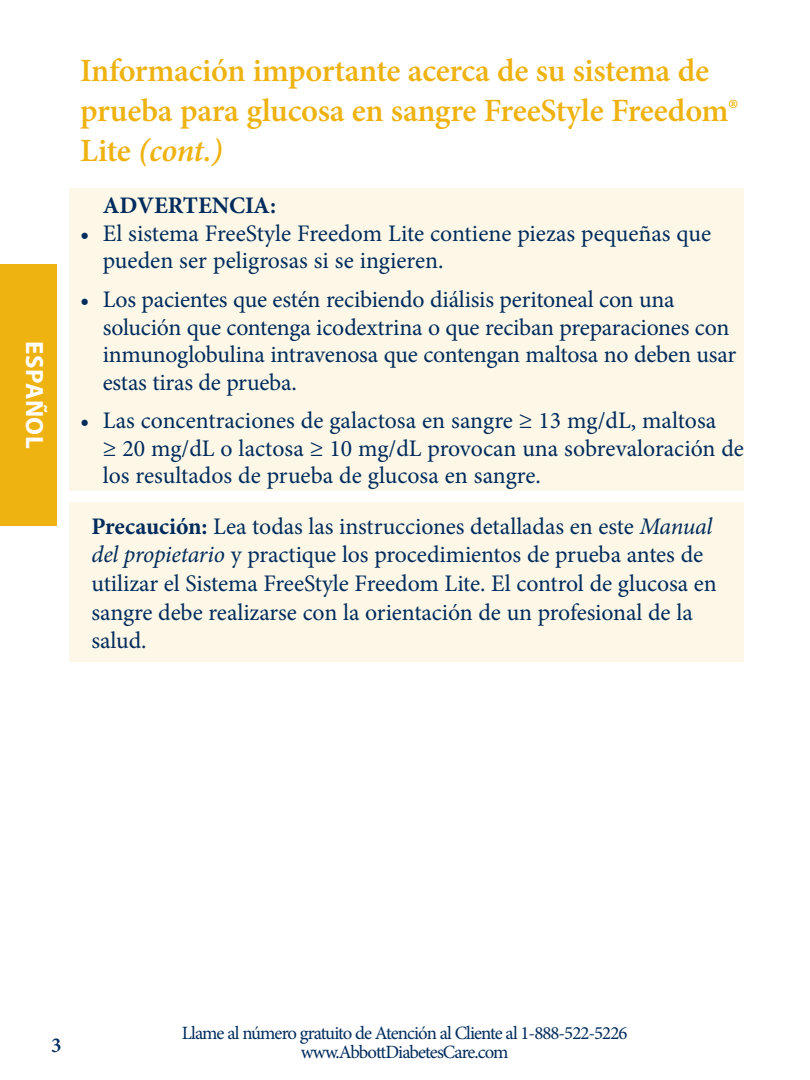
<style>
.page{position:relative;width:810px;height:1080px;background:#fff}
.page>*{position:absolute;margin:0;border:0;box-sizing:border-box;transform-origin:0 0}
.t1{font:600 32.5px/40px "Minion Pro";letter-spacing:-.01em;color:#eeb211}
.t2{font:700 25px "Myriad Pro";letter-spacing:.02em;color:#fff}
.t3{font:23.75px/27.5px "Minion Pro";letter-spacing:-.005em;color:#002b5c}
.t4{font:700 23.75px "Minion Pro";color:#002b5c}
.t5{font:600 21.25px "Minion Pro";color:#002b5c}
.t6{font:18.75px/18.8px "Minion Pro";letter-spacing:-.05em;color:#002b5c;text-align:center}
.s1{font-style:italic}
.s2{font-weight:700}
</style>
<div class="page">
<div style="left:0;top:265px;width:56px;height:261px;background:#eeb211"></div>
<div style="left:69px;top:189px;width:675px;height:302px;background:#fdf7e7"></div>
<div style="left:69px;top:502px;width:675px;height:160px;background:#fdf7e7"></div>
<p class="t2" style="left:51px;top:341px;width:109px;rotate:90deg">ESPAÑOL</p>
<h1 class="t1" style="left:80px;top:50px;width:660px">Información importante acerca de su sistema de prueba para glucosa en sangre FreeStyle Freedom®<br>Lite <span class="s1">(cont.)</span></h1>
<p class="t4" style="left:103px;top:189px;width:175px">ADVERTENCIA:</p>
<p class="t3" style="left:103px;top:220px;width:610px;text-indent:-22px">• El sistema FreeStyle Freedom Lite contiene piezas pequeñas que pueden ser peligrosas si se ingieren.</p>
<p class="t3" style="left:103px;top:286px;width:635px;text-indent:-22px">• Los pacientes que estén recibiendo diálisis peritoneal con una solución que contenga icodextrina o que reciban preparaciones con inmunoglobulina intravenosa que contengan maltosa no deben usar estas tiras de prueba.</p>
<p class="t3" style="left:103px;top:407px;width:643px;text-indent:-22px">• Las concentraciones de galactosa en sangre ≥ 13 mg/dL, maltosa<br>≥ 20 mg/dL o lactosa ≥ 10 mg/dL provocan una sobrevaloración de los resultados de prueba de glucosa en sangre.</p>
<p class="t3" style="left:91px;top:512px;width:627px;line-height:28.5px"><span class="s2">Precaución:</span> Lea todas las instrucciones detalladas en este <span class="s1">Manual del propietario</span> y practique los procedimientos de prueba antes de utilizar el Sistema FreeStyle Freedom Lite. El control de glucosa en sangre debe realizarse con la orientación de un profesional de la salud.</p>
<p class="t5" style="left:51px;top:1031px;width:12px">3</p>
<p class="t6" style="left:182px;top:1024px;width:447px">Llame al número gratuito de Atención al Cliente al 1-888-522-5226 www.AbbottDiabetesCare.com</p>
</div>
